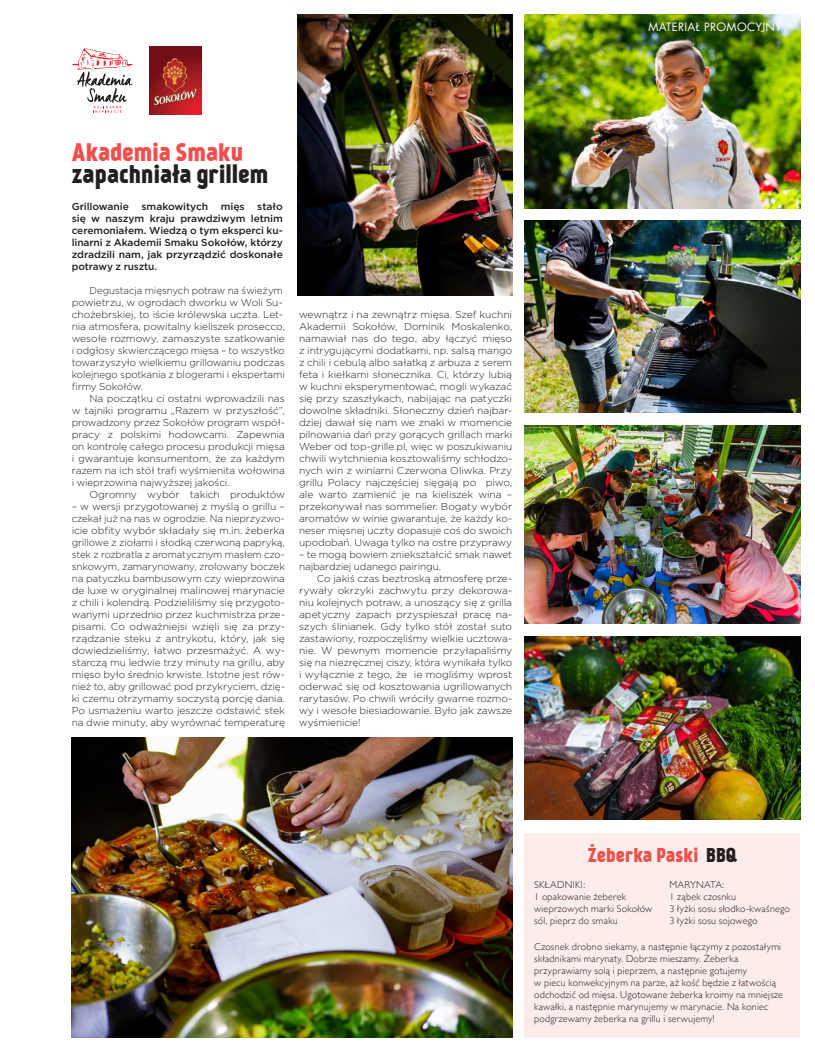
<style>
.page{position:relative;width:815px;height:1053px;background:#fff}
.page>*{position:absolute;margin:0;border:0;box-sizing:border-box;transform-origin:0 0}
.t1{font:24.25px "Kankin";color:#231f20}
.t2{font:24.25px "Kankin";color:#ef504d}
.t3{font:19.12px "Kankin";letter-spacing:.005em;color:#ef504d}
.t4{font:11.25px "Futura Com";letter-spacing:.03em;color:#fff}
.t5{font:300 10px/12px "Gotham";letter-spacing:-.01em;color:#231f20;text-align:justify}
.t6{font:300 10px/12px "Gill Sans";letter-spacing:.02em;color:#231f20}
.t7{font:500 10px/12px "Gotham";letter-spacing:-.005em;color:#231f20;text-align:justify}
.s1{color:#231f20}
</style>
<div class="page">
<img style="left:524px;top:14px;width:276px;height:194px">
<img style="left:524px;top:221px;width:276px;height:191px">
<img style="left:72px;top:737px;width:440px;height:300px">
<img style="left:524px;top:425px;width:276px;height:198px">
<img style="left:524px;top:636px;width:276px;height:183px">
<div style="left:524px;top:833px;width:276px;height:204px;background:#fdedea"></div>
<svg style="left:72px;top:48px;width:61px;height:65px"></svg>
<img style="left:150px;top:46px;width:51px;height:69px">
<img style="left:298px;top:14px;width:214px;height:281px">
<h1 class="t2" style="left:72px;top:143px;width:173px">Akademia Smaku</h1>
<h1 class="t1" style="left:72px;top:165px;width:198px">zapachniała grillem</h1>
<p class="t7" style="left:72px;top:200px;width:213px;text-indent:186px">stało się w naszym kraju prawdziwym letnim ceremoniałem. Wiedzą o tym eksperci ku&shy;linarni z Akademii Smaku Sokołów, którzy zdradzili nam, jak przyrządzić doskonałe potrawy z rusztu.</p>
<p class="t5" style="left:72px;top:284px;width:215px;text-align:left;text-indent:18px">Degustacja mięsnych potraw na świeżym powietrzu, w ogrodach dworku w Woli Su&shy;chożebrskiej, to iście królewska uczta. Let&shy;nia atmosfera, powitalny kieliszek prosecco, wesołe rozmowy, zamaszyste szatkowanie i odgłosy skwierczącego mięsa – to wszystko towarzyszyło wielkiemu grillowaniu podczas kolejnego spotkania z blogerami i ekspertami firmy Sokołów.</p>
<p class="t5" style="left:72px;top:392px;width:215px;text-indent:18px">Na początku ci ostatni wprowadzili nas w tajniki programu „Razem w przyszłość”, prowadzony przez Sokołów program współ&shy;pracy z polskimi hodowcami. Zapewnia on kontrolę całego procesu produkcji mięsa i gwarantuje konsumentom, że za każdym razem na ich stół trafi wyśmienita wołowina i wieprzowina najwyższej jakości.</p>
<p class="t5" style="left:89px;top:488px;width:197px">Ogromny wybór takich produktów</p>
<p class="t5" style="left:72px;top:500px;width:215px">– w wersji przygotowanej z myślą o grillu – czekał już na nas w ogrodzie. Na nieprzyzwo&shy;icie obfity wybór składały się m.in. żeberka grillowe z ziołami i słodką czerwoną papryką, stek z rozbratla z aromatycznym masłem czo&shy;snkowym, zamarynowany, zrolowany boczek na patyczku bambusowym czy wieprzowina de luxe w oryginalnej malinowej marynacie z chili i kolendrą. Podzieliliśmy się przygoto&shy;wanymi uprzednio przez kuchmistrza prze&shy;pisami. Co odważniejsi wzięli się za przy&shy;rządzanie steku z antrykotu, który, jak się dowiedzieliśmy, łatwo przesmażyć. A wy&shy;starczą mu ledwie trzy minuty na grillu, aby mięso było średnio krwiste. Istotne jest rów&shy;nież to, aby grillować pod przykryciem, dzię&shy;ki czemu otrzymamy soczystą porcję dania.<br>Po usmażeniu warto jeszcze odstawić stek na dwie minuty, aby wyrównać temperaturę</p>
<p class="t7" style="left:72px;top:200px;width:59px">Grillowanie</p>
<p class="t7" style="left:141px;top:200px;width:68px">smakowitych</p>
<p class="t7" style="left:221px;top:200px;width:25px">mięs</p>
<p class="t5" style="left:299px;top:308px;width:215px">wewnątrz i na zewnątrz mięsa. Szef kuchni Akademii Sokołów, Dominik Moskalenko, namawiał nas do tego, aby łączyć mięso z intrygującymi dodatkami, np. salsą mango z chili i cebulą albo sałatką z arbuza z serem feta i kiełkami słonecznika. Ci, którzy lubią w kuchni eksperymentować, mogli wykazać się przy szaszłykach, nabijając na patyczki dowolne składniki. Słoneczny dzień najbar&shy;dziej dawał się nam we znaki w momencie pilnowania dań przy gorących grillach marki Weber od top-grille.pl, więc w poszukiwaniu chwili wytchnienia kosztowaliśmy schłodzo&shy;nych win z winiarni Czerwona Oliwka. Przy grillu Polacy najczęściej sięgają po piwo, ale warto zamienić je na kieliszek wina – przekonywał nas sommelier. Bogaty wybór aromatów w winie gwarantuje, że każdy ko&shy;neser mięsnej uczty dopasuje coś do swoich upodobań. Uwaga tylko na ostre przyprawy</p>
<p class="t5" style="left:299px;top:548px;width:215px">– te mogą bowiem zniekształcić smak nawet najbardziej udanego pairingu.</p>
<p class="t5" style="left:299px;top:572px;width:215px;text-indent:18px">Co jakiś czas beztroską atmosferę prze&shy;rywały okrzyki zachwytu przy dekorowa&shy;niu kolejnych potraw, a unoszący się z grilla apetyczny zapach przyspieszał pracę na&shy;szych ślinianek. Gdy tylko stół został suto zastawiony, rozpoczęliśmy wielkie ucztowa&shy;nie. W pewnym momencie przyłapaliśmy się na niezręcznej ciszy, która wynikała tylko i wyłącznie z tego, że ie mogliśmy wprost oderwać się od kosztowania ugrillowanych rarytasów. Po chwili wróciły gwarne rozmo&shy;wy i wesołe biesiadowanie. Było jak zawsze wyśmienicie!</p>
<p class="t4" style="left:648px;top:21px;width:135px">MATERIAŁ PROMOCYJNY</p>
<h2 class="t3" style="left:588px;top:848px;width:151px">Żeberka Paski <span class="s1">BBQ</span></h2>
<p class="t6" style="left:534px;top:878px;width:120px">SKŁADNIKI:<br>1 opakowanie żeberek wieprzowych marki Sokołów sól, pieprz do smaku</p>
<p class="t6" style="left:669px;top:878px;width:122px">MARYNATA:<br>1 ząbek czosnku<br>3 łyżki sosu słodko-kwaśnego<br>3 łyżki sosu sojowego</p>
<p class="t6" style="left:534px;top:940px;width:250px">Czosnek drobno siekamy, a następnie łączymy z pozostałymi składnikami marynaty. Dobrze mieszamy. Żeberka przyprawiamy solą i pieprzem, a następnie gotujemy<br>w piecu konwekcyjnym na parze, aż kość będzie z łatwością odchodzić od mięsa. Ugotowane żeberka kroimy na mniejsze kawałki, a następnie marynujemy w marynacie. Na koniec podgrzewamy żeberka na grillu i serwujemy!</p>
</div>
